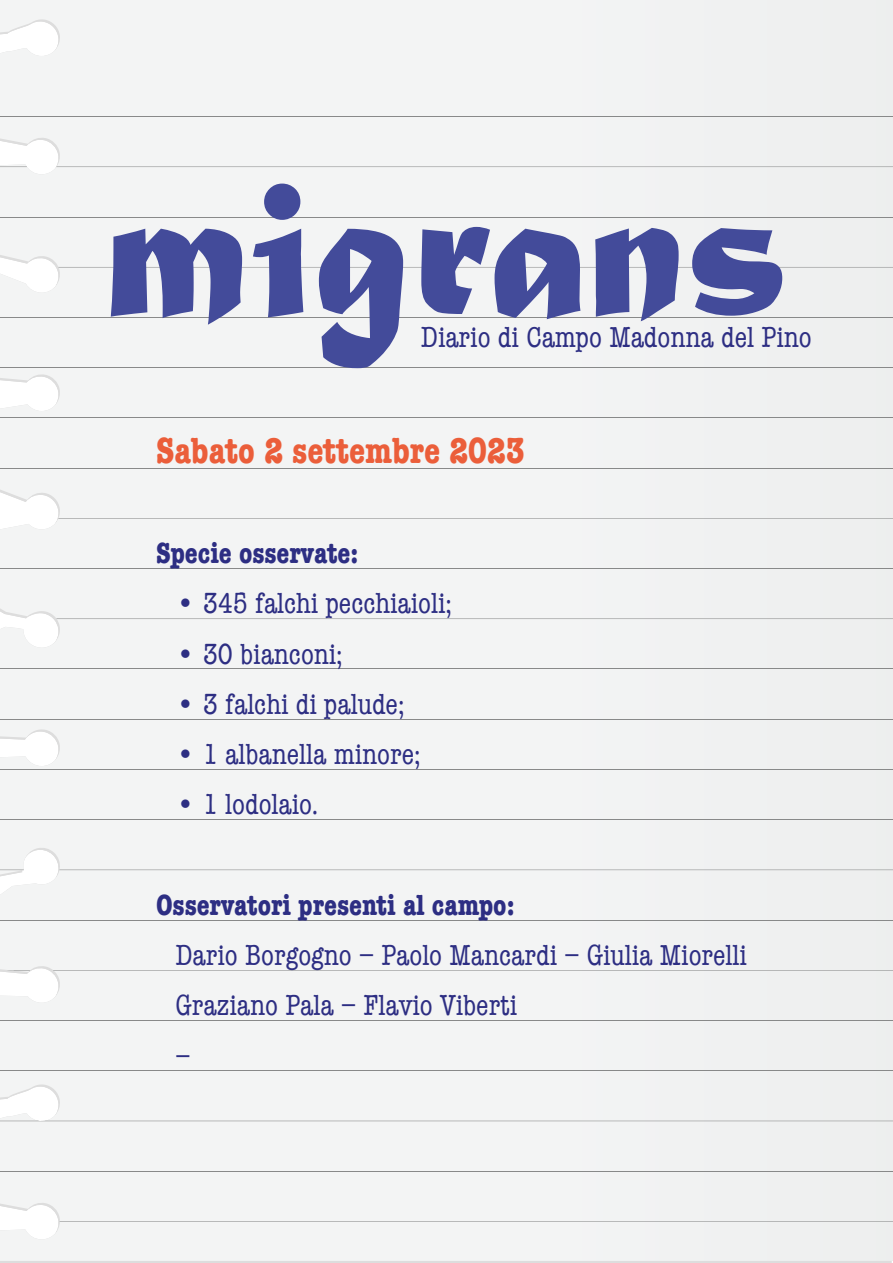
<style>
.page{position:relative;width:893px;height:1263px;background:#fff}
.page>*{position:absolute;margin:0;border:0;box-sizing:border-box;transform-origin:0 0}
.t1{font:202.5px "Matura MT Script Capitals";color:#434b9a}
.t2{font:700 condensed 37.5px "American Typewriter";color:#eb5e3a}
.t3{font:condensed 30px/50.2px "American Typewriter";color:#2d2e83}
.t4{font:700 condensed 30px "American Typewriter";color:#2d2e83}
</style>
<div class="page">
<div style="left:0;top:0;width:893px;height:1261px;background:#f3f4f4"></div>
<svg style="left:0;top:0;width:61px;height:1097px"></svg>
<svg style="left:60px;top:1221px;width:833px;height:1px"></svg>
<hr style="left:0;top:1171px;width:893px;height:1px;background:#888989">
<svg style="left:0;top:1121px;width:893px;height:1px"></svg>
<hr style="left:0;top:1070px;width:893px;height:1px;background:#888989">
<hr style="left:0;top:1020px;width:893px;height:1px;background:#888989">
<svg style="left:7px;top:970px;width:23px;height:1px"></svg>
<svg style="left:53px;top:970px;width:840px;height:1px"></svg>
<hr style="left:0;top:920px;width:893px;height:1px;background:#888989">
<svg style="left:0;top:869px;width:24px;height:1px"></svg>
<svg style="left:59px;top:869px;width:834px;height:1px"></svg>
<hr style="left:0;top:819px;width:893px;height:1px;background:#888989">
<hr style="left:0;top:769px;width:893px;height:1px;background:#888989">
<hr style="left:0;top:719px;width:893px;height:1px;background:#888989">
<hr style="left:0;top:669px;width:893px;height:1px;background:#888989">
<svg style="left:56px;top:618px;width:837px;height:1px"></svg>
<hr style="left:0;top:568px;width:893px;height:1px;background:#888989">
<svg style="left:58px;top:518px;width:835px;height:1px"></svg>
<hr style="left:0;top:468px;width:893px;height:1px;background:#888989">
<hr style="left:0;top:418px;width:893px;height:1px;background:#888989">
<hr style="left:0;top:367px;width:893px;height:1px;background:#888989">
<hr style="left:0;top:317px;width:893px;height:1px;background:#888989">
<svg style="left:58px;top:267px;width:835px;height:1px"></svg>
<hr style="left:0;top:217px;width:893px;height:1px;background:#888989">
<svg style="left:0;top:167px;width:27px;height:1px"></svg>
<svg style="left:56px;top:167px;width:837px;height:1px"></svg>
<hr style="left:0;top:116px;width:893px;height:1px;background:#888989">
<h1 class="t1" style="left:105px;top:127px;width:685px">migrans</h1>
<p class="t3" style="left:421px;top:311px;width:392px">Diario di Campo Madonna del Pino</p>
<p class="t2" style="left:156px;top:420px;width:370px">Sabato 2 settembre 2023</p>
<p class="t4" style="left:156px;top:529px;width:204px">Specie osservate:</p>
<p class="t3" style="left:176px;top:577px;width:278px">• 345 falchi pecchiaioli;</p>
<p class="t3" style="left:176px;top:628px;width:169px">• 30 bianconi;</p>
<p class="t3" style="left:176px;top:678px;width:230px">• 3 falchi di palude;</p>
<p class="t3" style="left:176px;top:728px;width:246px">• 1 albanella minore;</p>
<p class="t3" style="left:176px;top:778px;width:144px">• 1 lodolaio.</p>
<p class="t4" style="left:156px;top:881px;width:360px">Osservatori presenti al campo:</p>
<p class="t3" style="left:176px;top:929px;width:573px">Dario Borgogno – Paolo Mancardi – Giulia Miorelli<br>Graziano Pala – Flavio Viberti<br>–</p>
</div>
